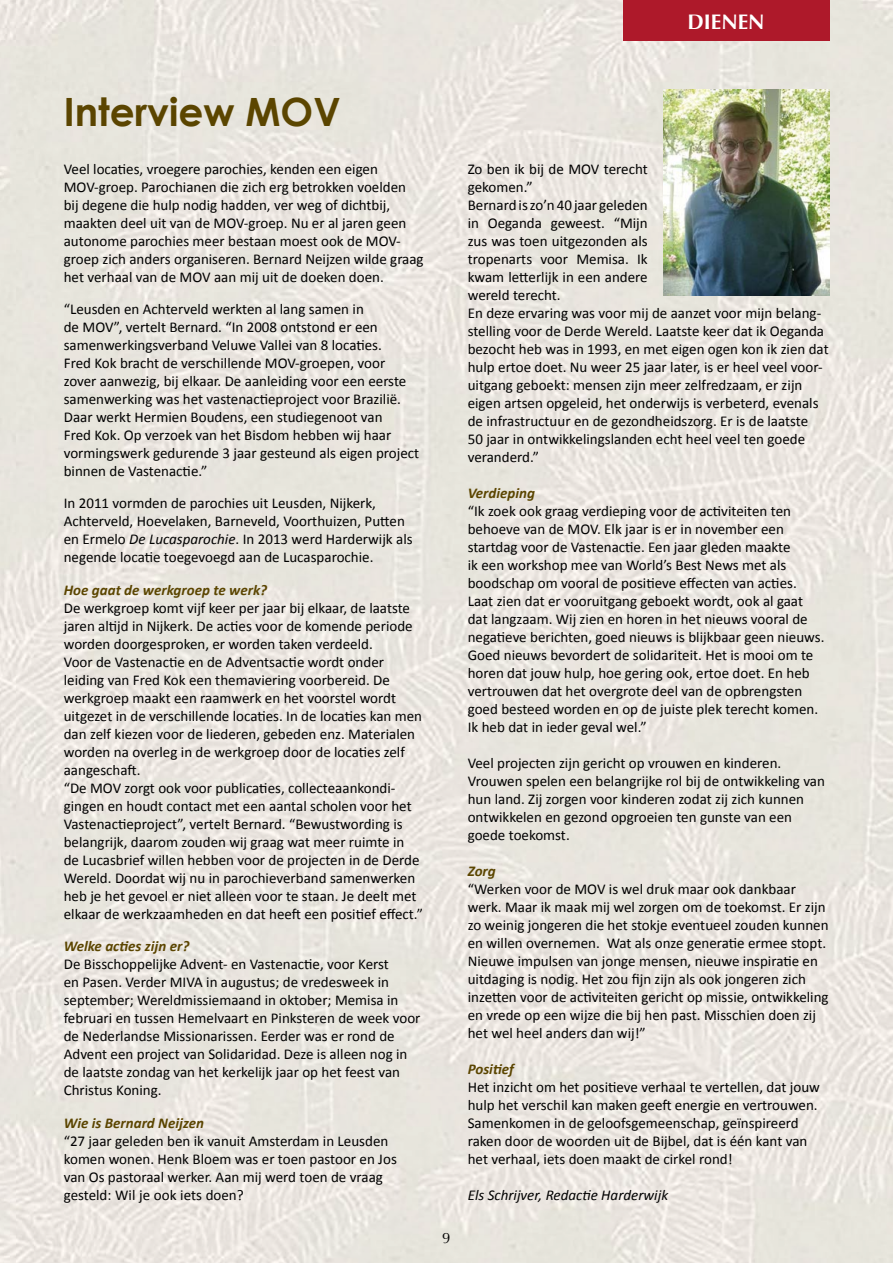
<style>
.page{position:relative;width:893px;height:1263px;background:#fff}
.page>*{position:absolute;margin:0;border:0;box-sizing:border-box;transform-origin:0 0}
.t1{font:700 39px "Century Gothic";color:#5b4500}
.t2{font:700 21px "Optima";color:#fff}
.t3{font:15px/18px "Calibri";color:#000}
.t4{font:italic 700 15px "Calibri";color:#5b4500}
.t5{font:italic 15px "Calibri";color:#000}
.t6{font:15px "Optima";color:#000}
.s1{font-style:italic}
</style>
<div class="page">
<img style="left:0;top:0;width:893px;height:1263px">
<img style="left:663px;top:89px;width:166px;height:207px">
<div style="left:623px;top:0;width:206px;height:40px;background:#ae192a"></div>
<h2 class="t2" style="left:688px;top:10px;width:79px">DIENEN</h2>
<h1 class="t1" style="left:64px;top:82px;width:278px">Interview MOV</h1>
<p class="t3" style="left:64px;top:160px;width:361px">Veel locaties, vroegere parochies, kenden een eigen MOV-groep. Parochianen die zich erg betrokken voelden bij degene die hulp nodig hadden, ver weg of dichtbij, maakten deel uit van de MOV-groep. Nu er al jaren geen autonome parochies meer bestaan moest ook de MOV&shy;groep zich anders organiseren. Bernard Neijzen wilde graag het verhaal van de MOV aan mij uit de doeken doen.</p>
<p class="t3" style="left:64px;top:300px;width:357px">“Leusden en Achterveld werkten al lang samen in<br>de MOV”, vertelt Bernard. “In 2008 ontstond er een samenwerkingsverband Veluwe Vallei van 8 locaties.<br>Fred Kok bracht de verschillende MOV-groepen, voor zover aanwezig, bij elkaar. De aanleiding voor een eerste samenwerking was het vastenactieproject voor Brazilië.<br>Daar werkt Hermien Boudens, een studiegenoot van<br>Fred Kok. Op verzoek van het Bisdom hebben wij haar vormingswerk gedurende 3 jaar gesteund als eigen project binnen de Vastenactie.”</p>
<p class="t3" style="left:64px;top:494px;width:350px">In 2011 vormden de parochies uit Leusden, Nijkerk, Achterveld, Hoevelaken, Barneveld, Voorthuizen, Putten en Ermelo <span class="s1">De Lucasparochie</span>. In 2013 werd Harderwijk als negende locatie toegevoegd aan de Lucasparochie.</p>
<p class="t4" style="left:64px;top:580px;width:205px">Hoe gaat de werkgroep te werk?</p>
<p class="t3" style="left:64px;top:599px;width:361px">De werkgroep komt vijf keer per jaar bij elkaar, de laatste jaren altijd in Nijkerk. De acties voor de komende periode worden doorgesproken, er worden taken verdeeld.<br>Voor de Vastenactie en de Adventsactie wordt onder leiding van Fred Kok een themaviering voorbereid. De werkgroep maakt een raamwerk en het voorstel wordt uitgezet in de verschillende locaties. In de locaties kan men dan zelf kiezen voor de liederen, gebeden enz. Materialen worden na overleg in de werkgroep door de locaties zelf aangeschaft.<br>“De MOV zorgt ook voor publicaties, collecteaankondi&shy;gingen en houdt contact met een aantal scholen voor het Vastenactieproject”, vertelt Bernard. “Bewustwording is belangrijk, daarom zouden wij graag wat meer ruimte in de Lucasbrief willen hebben voor de projecten in de Derde Wereld. Doordat wij nu in parochieverband samenwerken heb je het gevoel er niet alleen voor te staan. Je deelt met elkaar de werkzaamheden en dat heeft een positief effect.”</p>
<p class="t4" style="left:64px;top:937px;width:127px">Welke acties zijn er?</p>
<p class="t3" style="left:64px;top:955px;width:358px">De Bisschoppelijke Advent- en Vastenactie, voor Kerst<br>en Pasen. Verder MIVA in augustus; de vredesweek in september; Wereldmissiemaand in oktober; Memisa in februari en tussen Hemelvaart en Pinksteren de week voor de Nederlandse Missionarissen. Eerder was er rond de Advent een project van Solidaridad. Deze is alleen nog in de laatste zondag van het kerkelijk jaar op het feest van Christus Koning.</p>
<p class="t4" style="left:64px;top:1113px;width:142px">Wie is Bernard Neijzen</p>
<p class="t3" style="left:64px;top:1132px;width:335px">“27 jaar geleden ben ik vanuit Amsterdam in Leusden komen wonen. Henk Bloem was er toen pastoor en Jos van Os pastoraal werker. Aan mij werd toen de vraag gesteld: Wil je ook iets doen?</p>
<p class="t6" style="left:442px;top:1229px;width:10px">9</p>
<p class="t3" style="left:468px;top:160px;width:362px">Zo ben ik bij de MOV terecht<br>gekomen.”<br>Bernard is zo’n 40 jaar geleden<br>in Oeganda geweest. “Mijn<br>zus was toen uitgezonden als<br>tropenarts voor Memisa. Ik<br>kwam letterlijk in een andere<br>wereld terecht.<br>En deze ervaring was voor mij de aanzet voor mijn belang&shy;stelling voor de Derde Wereld. Laatste keer dat ik Oeganda bezocht heb was in 1993, en met eigen ogen kon ik zien dat hulp ertoe doet. Nu weer 25 jaar later, is er heel veel voor&shy;uitgang geboekt: mensen zijn meer zelfredzaam, er zijn eigen artsen opgeleid, het onderwijs is verbeterd, evenals de infrastructuur en de gezondheidszorg. Er is de laatste<br>50 jaar in ontwikkelingslanden echt heel veel ten goede veranderd.”</p>
<p class="t4" style="left:468px;top:483px;width:69px">Verdieping</p>
<p class="t3" style="left:468px;top:502px;width:358px">“Ik zoek ook graag verdieping voor de activiteiten ten behoeve van de MOV. Elk jaar is er in november een startdag voor de Vastenactie. Een jaar gleden maakte<br>ik een workshop mee van World’s Best News met als boodschap om vooral de positieve effecten van acties.<br>Laat zien dat er vooruitgang geboekt wordt, ook al gaat dat langzaam. Wij zien en horen in het nieuws vooral de negatieve berichten, goed nieuws is blijkbaar geen nieuws.<br>Goed nieuws bevordert de solidariteit. Het is mooi om te horen dat jouw hulp, hoe gering ook, ertoe doet. En heb vertrouwen dat het overgrote deel van de opbrengsten goed besteed worden en op de juiste plek terecht komen.<br>Ik heb dat in ieder geval wel.”</p>
<p class="t3" style="left:468px;top:754px;width:359px">Veel projecten zijn gericht op vrouwen en kinderen.<br>Vrouwen spelen een belangrijke rol bij de ontwikkeling van hun land. Zij zorgen voor kinderen zodat zij zich kunnen ontwikkelen en gezond opgroeien ten gunste van een goede toekomst.</p>
<p class="t4" style="left:468px;top:861px;width:30px">Zorg</p>
<p class="t3" style="left:468px;top:880px;width:362px">“Werken voor de MOV is wel druk maar ook dankbaar werk. Maar ik maak mij wel zorgen om de toekomst. Er zijn zo weinig jongeren die het stokje eventueel zouden kunnen en willen overnemen. Wat als onze generatie ermee stopt.<br>Nieuwe impulsen van jonge mensen, nieuwe inspiratie en uitdaging is nodig. Het zou fijn zijn als ook jongeren zich inzetten voor de activiteiten gericht op missie, ontwikkeling en vrede op een wijze die bij hen past. Misschien doen zij het wel heel anders dan wij!”</p>
<p class="t4" style="left:468px;top:1059px;width:48px">Positief</p>
<p class="t3" style="left:468px;top:1078px;width:354px">Het inzicht om het positieve verhaal te vertellen, dat jouw hulp het verschil kan maken geeft energie en vertrouwen.<br>Samenkomen in de geloofsgemeenschap, geïnspireerd raken door de woorden uit de Bijbel, dat is één kant van het verhaal, iets doen maakt de cirkel rond!</p>
<p class="t5" style="left:468px;top:1184px;width:202px">Els Schrijver, Redactie Harderwijk</p>
</div>
